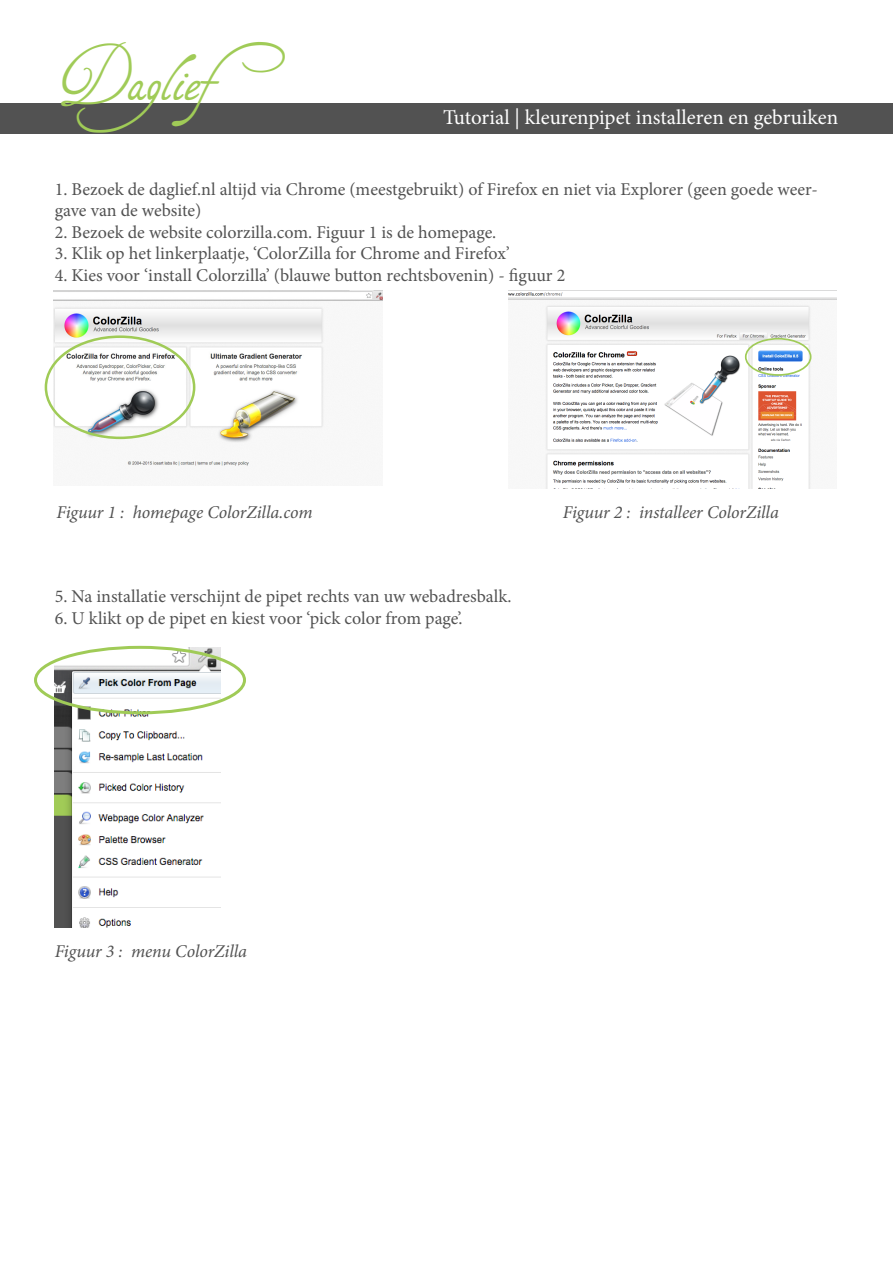
<style>
.page{position:relative;width:893px;height:1263px;background:#fff}
.page>*{position:absolute;margin:0;border:0;box-sizing:border-box;transform-origin:0 0}
.t1{font:45px "Tagettes";color:#a0cb57}
.t2{font:21px "Minion Pro";color:#fff}
.t3{font:18px/21.6px "Minion Pro";color:#525252}
.t4{font:italic 18px "Minion Pro";letter-spacing:-.005em;color:#525252}
</style>
<div class="page">
<img style="left:54px;top:290px;width:328px;height:176px">
<img style="left:508px;top:290px;width:329px;height:198px">
<div style="left:0;top:103px;width:893px;height:30px;background:#525252"></div>
<div style="left:45px;top:335px;width:150px;height:104px;border:3px solid #a0cb57;border-radius:50%"></div>
<div style="left:745px;top:338px;width:66px;height:38px;border:2px solid #a0cb57;border-radius:50%"></div>
<img style="left:55px;top:647px;width:166px;height:280px">
<div style="left:34px;top:646px;width:212px;height:68px;border:3px solid #a0cb57;border-radius:50%"></div>
<p class="t1" style="left:54px;top:58px;width:262px">Daglief</p>
<p class="t2" style="left:443px;top:103px;width:397px">Tutorial | kleurenpipet installeren en gebruiken</p>
<p class="t3" style="left:55px;top:178px;width:764px">1. Bezoek de daglief.nl altijd via Chrome (meestgebruikt) of Firefox en niet via Explorer (geen goede weer&shy;gave van de website)</p>
<p class="t3" style="left:55px;top:221px;width:443px">2. Bezoek de website colorzilla.com. Figuur 1 is de homepage.</p>
<p class="t3" style="left:55px;top:243px;width:456px">3. Klik op het linkerplaatje, ‘ColorZilla for Chrome and Firefox’</p>
<p class="t3" style="left:55px;top:264px;width:512px">4. Kies voor ‘install Colorzilla’ (blauwe button rechtsbovenin) - figuur 2</p>
<p class="t4" style="left:57px;top:500px;width:258px">Figuur 1 : homepage ColorZilla.com</p>
<p class="t4" style="left:563px;top:500px;width:217px">Figuur 2 : installeer ColorZilla</p>
<p class="t3" style="left:55px;top:586px;width:458px">5. Na installatie verschijnt de pipet rechts van uw webadresbalk.</p>
<p class="t3" style="left:55px;top:607px;width:409px">6. U klikt op de pipet en kiest voor ‘pick color from page’.</p>
<p class="t4" style="left:55px;top:939px;width:194px">Figuur 3 : menu ColorZilla</p>
</div>
